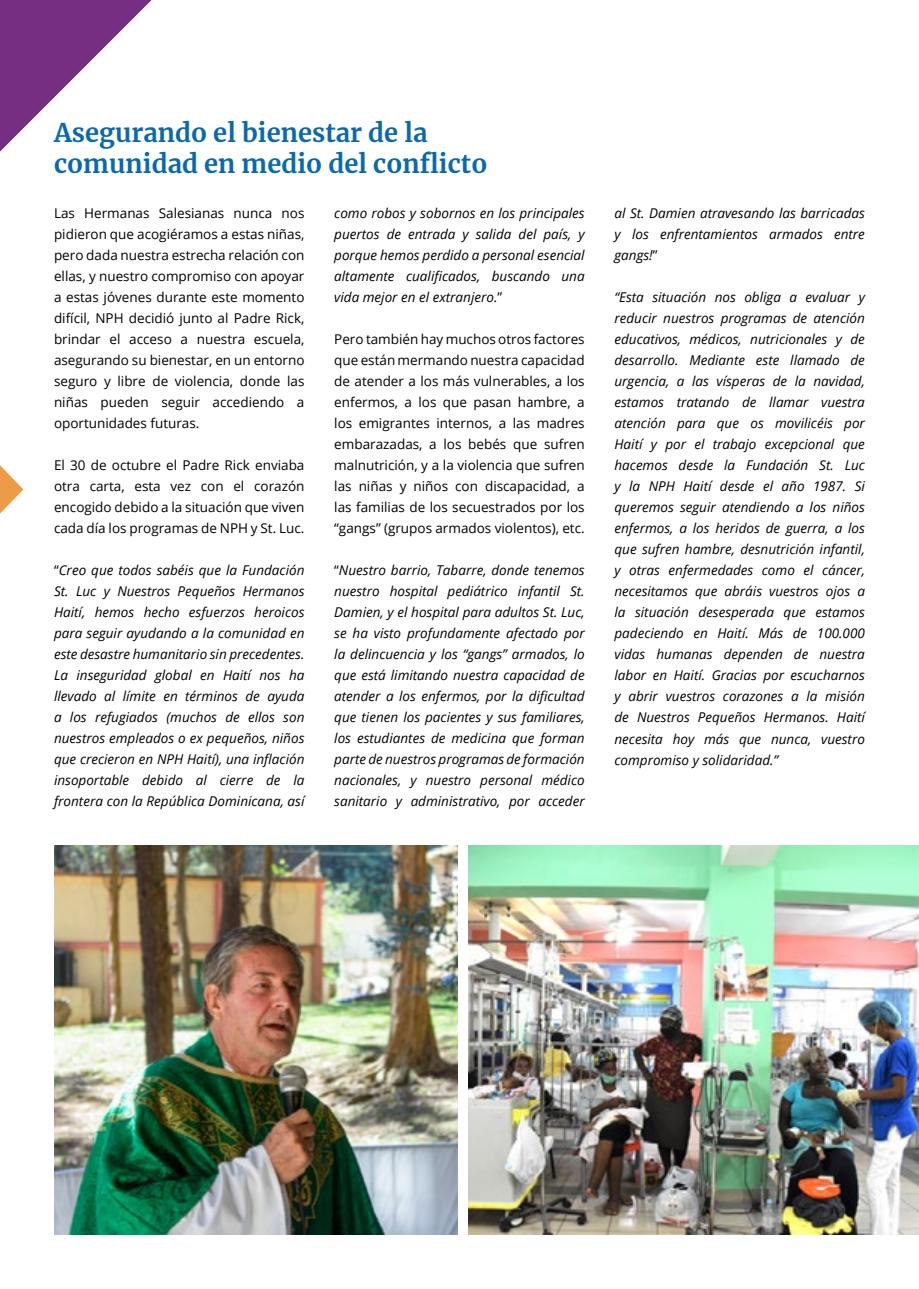
<style>
.page{position:relative;width:919px;height:1289px;background:#fff}
.page>*{position:absolute;margin:0;border:0;box-sizing:border-box;transform-origin:0 0}
.t1{font:700 25.5px/30.6px "Merriweather";color:#0a69ad}
.t2{font:italic 13.5px/21px "Open Sans";color:#000;text-align:justify}
.t3{font:13.5px/21px "Open Sans";color:#000;text-align:justify}
.s1{font-style:normal}
</style>
<div class="page">
<img style="left:54px;top:845px;width:404px;height:389px">
<svg style="left:0;top:465px;width:23px;height:48px"></svg>
<svg style="left:0;top:0;width:152px;height:152px"></svg>
<img style="left:468px;top:846px;width:450px;height:388px">
<h1 class="t1" style="left:54px;top:117px;width:435px">Asegurando el bienestar de la comunidad en medio del conflicto</h1>
<p class="t3" style="left:54px;top:202px;width:252px">Las Hermanas Salesianas nunca nos pidieron que acogiéramos a estas niñas, pero dada nuestra estrecha relación con ellas, y nuestro compromiso con apoyar a estas jóvenes durante este momento difícil, NPH decidió junto al Padre Rick, brindar el acceso a nuestra escuela, asegurando su bienestar, en un entorno seguro y libre de violencia, donde las niñas pueden seguir accediendo a oportunidades futuras.</p>
<p class="t3" style="left:54px;top:454px;width:252px">El 30 de octubre el Padre Rick enviaba otra carta, esta vez con el corazón encogido debido a la situación que viven cada día los programas de NPH y St. Luc.</p>
<p class="t2" style="left:54px;top:559px;width:252px"><span class="s1">“</span>Creo que todos sabéis que la Fundación St. Luc y Nuestros Pequeños Hermanos Haití, hemos hecho esfuerzos heroicos para seguir ayudando a la comunidad en este desastre humanitario sin precedentes.<br>La inseguridad global en Haití nos ha llevado al límite en términos de ayuda a los refugiados (muchos de ellos son nuestros empleados o ex pequeños, niños que crecieron en NPH Haití), una inflación insoportable debido al cierre de la frontera con la República Dominicana, así</p>
<p class="t2" style="left:334px;top:202px;width:252px">como robos y sobornos en los principales puertos de entrada y salida del país, y porque hemos perdido a personal esencial altamente cualificados, buscando una vida mejor en el extranjero.<span class="s1">”</span></p>
<p class="t3" style="left:334px;top:328px;width:252px">Pero también hay muchos otros factores que están mermando nuestra capacidad de atender a los más vulnerables, a los enfermos, a los que pasan hambre, a los emigrantes internos, a las madres embarazadas, a los bebés que sufren malnutrición, y a la violencia que sufren las niñas y niños con discapacidad, a las familias de los secuestrados por los “gangs” (grupos armados violentos), etc.</p>
<p class="t2" style="left:334px;top:559px;width:252px"><span class="s1">“</span>Nuestro barrio, Tabarre, donde tenemos nuestro hospital pediátrico infantil St.<br>Damien, y el hospital para adultos St. Luc, se ha visto profundamente afectado por la delincuencia y los “gangs” armados, lo que está limitando nuestra capacidad de atender a los enfermos, por la dificultad que tienen los pacientes y sus familiares, los estudiantes de medicina que forman parte de nuestros programas de formación nacionales, y nuestro personal médico sanitario y administrativo, por acceder</p>
<p class="t2" style="left:614px;top:202px;width:252px">al St. Damien atravesando las barricadas y los enfrentamientos armados entre gangs!<span class="s1">”</span></p>
<p class="t2" style="left:614px;top:286px;width:252px">“Esta situación nos obliga a evaluar y reducir nuestros programas de atención educativos, médicos, nutricionales y de desarrollo. Mediante este llamado de urgencia, a las vísperas de la navidad, estamos tratando de llamar vuestra atención para que os movilicéis por Haití y por el trabajo excepcional que hacemos desde la Fundación St. Luc y la NPH Haití desde el año 1987. Si queremos seguir atendiendo a los niños enfermos, a los heridos de guerra, a los que sufren hambre, desnutrición infantil, y otras enfermedades como el cáncer, necesitamos que abráis vuestros ojos a la situación desesperada que estamos padeciendo en Haití. Más de 100.000 vidas humanas dependen de nuestra labor en Haití. Gracias por escucharnos y abrir vuestros corazones a la misión de Nuestros Pequeños Hermanos. Haití necesita hoy más que nunca, vuestro compromiso y solidaridad.”</p>
</div>
